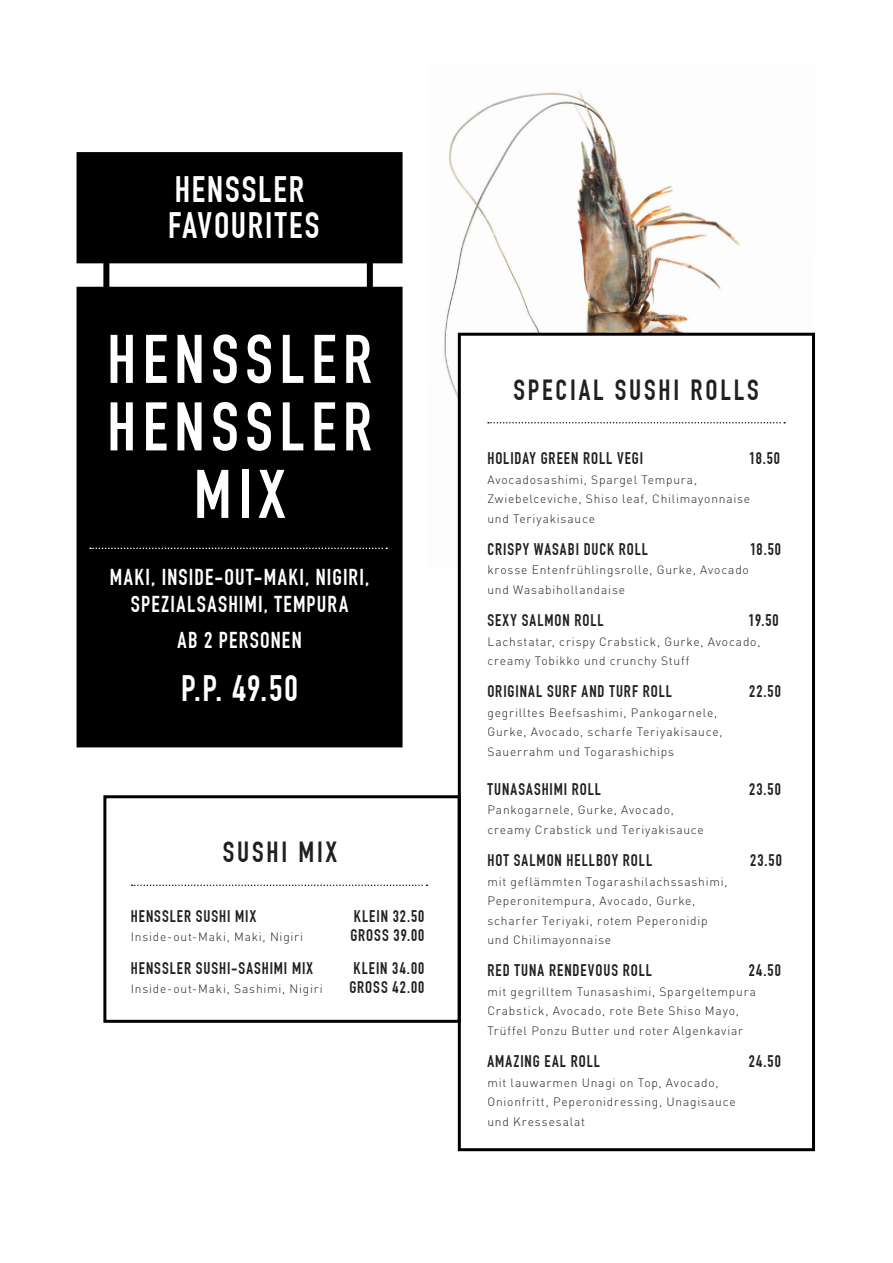
<style>
.page{position:relative;width:893px;height:1263px;background:#fff}
.page>*{position:absolute;margin:0;border:0;box-sizing:border-box;transform-origin:0 0}
.t1{font:700 67.5px/67.5px "DIN Condensed";letter-spacing:.1em;color:#fff;text-align:center}
.t2{font:700 36px/36px "DIN Condensed";letter-spacing:.055em;color:#fff}
.t3{font:700 28.5px "DIN Condensed";letter-spacing:.1em;color:#231f20}
.t4{font:700 22.5px/27px "DIN Condensed";letter-spacing:.055em;color:#fff;text-align:center}
.t5{font:700 16.5px "DIN Condensed";letter-spacing:.06em;color:#231f20}
.t6{font:300 12px/19.5px "DIN Pro";letter-spacing:.065em;color:#231f20}
</style>
<div class="page">
<div style="left:103px;top:182px;width:270px;height:374px;background:#fff;border:6px solid #000"></div>
<img style="left:444px;top:90px;width:371px;height:479px">
<div style="left:458px;top:333px;width:357px;height:818px;background:#fff;border:3px solid #000"></div>
<svg style="left:488px;top:422px;width:297px;height:1px"></svg>
<div style="left:77px;top:287px;width:326px;height:460px;background:#000"></div>
<div style="left:77px;top:152px;width:326px;height:111px;background:#000"></div>
<div style="left:103px;top:795px;width:358px;height:228px;background:#fff;border:3px solid #000"></div>
<svg style="left:132px;top:884px;width:295px;height:2px"></svg>
<svg style="left:90px;top:548px;width:297px;height:1px"></svg>
<p class="t2" style="left:168px;top:171px;width:153px">HENSSLER<br>FAVOURITES</p>
<p class="t1" style="left:107px;top:326px;width:266px">HENSSLER<br>HENSSLER<br>MIX</p>
<p class="t4" style="left:110px;top:564px;width:261px">MAKI, INSIDE-OUT-MAKI, NIGIRI,<br>SPEZIALSASHIMI, TEMPURA</p>
<p class="t4" style="left:177px;top:627px;width:126px">AB 2 PERSONEN</p>
<p class="t2" style="left:181px;top:671px;width:118px">P.P. 49.50</p>
<p class="t3" style="left:223px;top:836px;width:116px">SUSHI MIX</p>
<p class="t5" style="left:131px;top:906px;width:127px">HENSSLER SUSHI MIX</p>
<p class="t5" style="left:354px;top:906px;width:72px">KLEIN 32.50</p>
<p class="t6" style="left:131px;top:927px;width:174px">Inside-out-Maki, Maki, Nigiri</p>
<p class="t5" style="left:350px;top:926px;width:75px">GROSS 39.00</p>
<p class="t5" style="left:131px;top:958px;width:184px">HENSSLER SUSHI-SASHIMI MIX</p>
<p class="t5" style="left:353px;top:958px;width:72px">KLEIN 34.00</p>
<p class="t6" style="left:131px;top:978px;width:193px">Inside-out-Maki, Sashimi, Nigiri</p>
<p class="t5" style="left:349px;top:978px;width:76px">GROSS 42.00</p>
<p class="t3" style="left:513px;top:373px;width:247px">SPECIAL SUSHI ROLLS</p>
<p class="t5" style="left:487px;top:449px;width:157px">HOLIDAY GREEN ROLL VEGI</p>
<p class="t5" style="left:749px;top:449px;width:32px">18.50</p>
<p class="t6" style="left:487px;top:469px;width:264px">Avocadosashimi, Spargel Tempura,<br>Zwiebelceviche, Shiso leaf, Chilimayonnaise und Teriyakisauce</p>
<p class="t5" style="left:487px;top:539px;width:162px">CRISPY WASABI DUCK ROLL</p>
<p class="t5" style="left:750px;top:539px;width:32px">18.50</p>
<p class="t6" style="left:487px;top:560px;width:263px">krosse Entenfrühlingsrolle, Gurke, Avocado und Wasabihollandaise</p>
<p class="t5" style="left:487px;top:611px;width:118px">SEXY SALMON ROLL</p>
<p class="t5" style="left:749px;top:611px;width:32px">19.50</p>
<p class="t6" style="left:487px;top:631px;width:275px">Lachstatar, crispy Crabstick, Gurke, Avocado, creamy Tobikko und crunchy Stuff</p>
<p class="t5" style="left:487px;top:682px;width:186px">ORIGINAL SURF AND TURF ROLL</p>
<p class="t5" style="left:749px;top:682px;width:33px">22.50</p>
<p class="t6" style="left:487px;top:702px;width:237px">gegrilltes Beefsashimi, Pankogarnele,<br>Gurke, Avocado, scharfe Teriyakisauce,<br>Sauerrahm und Togarashichips</p>
<p class="t5" style="left:487px;top:779px;width:115px">TUNASASHIMI ROLL</p>
<p class="t5" style="left:749px;top:779px;width:33px">23.50</p>
<p class="t6" style="left:487px;top:800px;width:218px">Pankogarnele, Gurke, Avocado, creamy Crabstick und Teriyakisauce</p>
<p class="t5" style="left:487px;top:851px;width:166px">HOT SALMON HELLBOY ROLL</p>
<p class="t5" style="left:750px;top:851px;width:33px">23.50</p>
<p class="t6" style="left:487px;top:871px;width:242px">mit geflämmten Togarashilachssashimi, Peperonitempura, Avocado, Gurke, scharfer Teriyaki, rotem Peperonidip und Chilimayonnaise</p>
<p class="t5" style="left:487px;top:961px;width:166px">RED TUNA RENDEVOUS ROLL</p>
<p class="t5" style="left:749px;top:961px;width:34px">24.50</p>
<p class="t6" style="left:487px;top:981px;width:270px">mit gegrilltem Tunasashimi, Spargeltempura<br>Crabstick, Avocado, rote Bete Shiso Mayo,<br>Trüffel Ponzu Butter und roter Algenkaviar</p>
<p class="t5" style="left:487px;top:1052px;width:114px">AMAZING EAL ROLL</p>
<p class="t5" style="left:749px;top:1052px;width:34px">24.50</p>
<p class="t6" style="left:487px;top:1072px;width:250px">mit lauwarmen Unagi on Top, Avocado,<br>Onionfritt, Peperonidressing, Unagisauce und Kressesalat</p>
</div>
